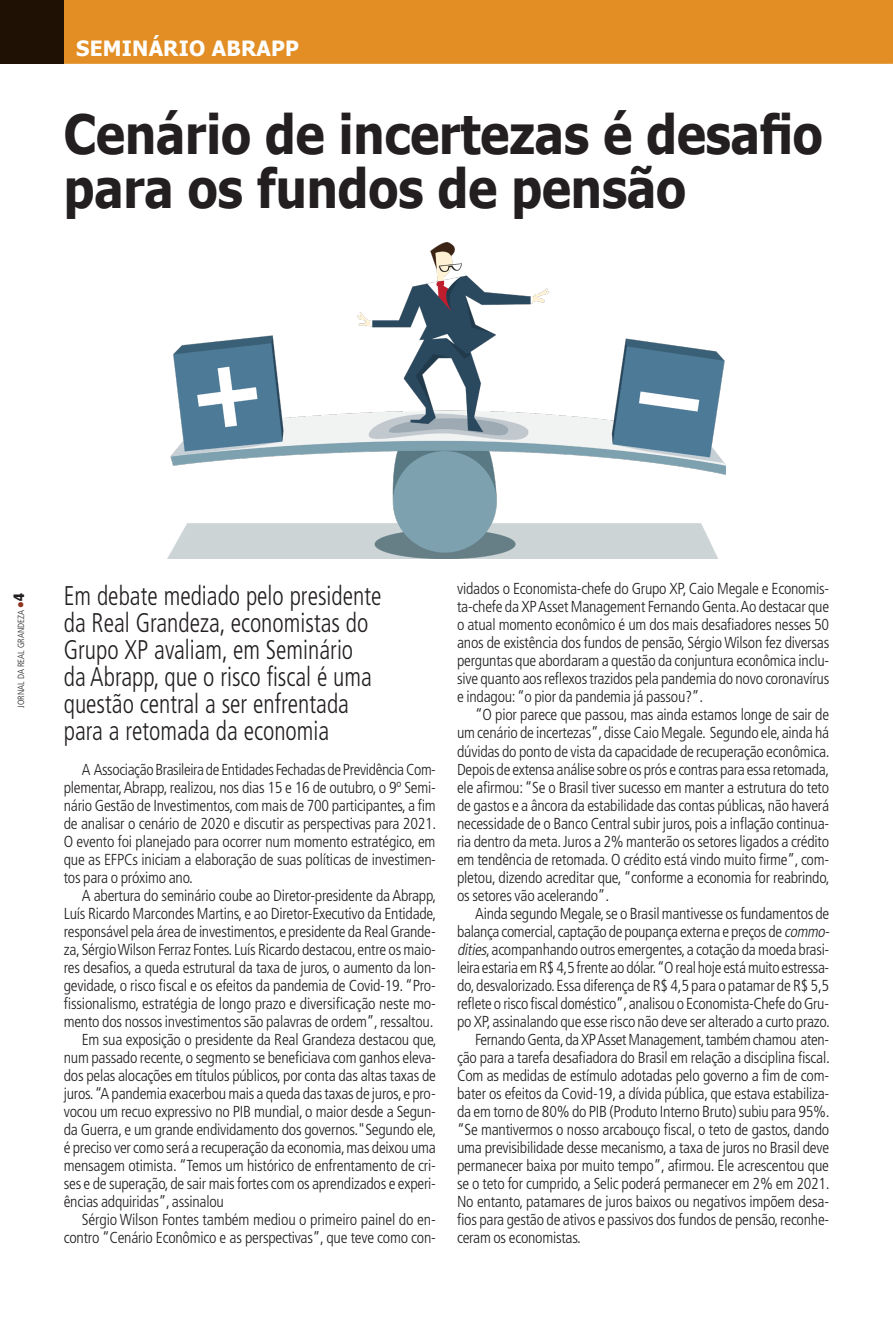
<style>
.page{position:relative;width:893px;height:1319px;background:#fff}
.page>*{position:absolute;margin:0;border:0;box-sizing:border-box;transform-origin:0 0}
.Titulo_1{font:700 54px/54px "Tahoma";color:#231f20;scale:.9 1}
.subtit{font:300 condensed 27px/27px "Frutiger";color:#231f20;scale:.9 1}
.t1{font:700 21px "Tahoma";letter-spacing:.01em;color:#fff}
.TEXT{font:300 condensed 15.9px/18px "Frutiger";letter-spacing:-.015em;color:#231f20;text-align:justify}
.Texto{font:300 condensed 9px "Frutiger";color:#231f20}
.s1{color:#8f3520}
.s2{font-weight:900;font-size:15px}
.s3{font-style:italic}
</style>
<div class="page">
<div style="left:64px;top:0;width:828px;height:64px;background:#e28e25"></div>
<svg style="left:892px;top:0;width:1px;height:64px"></svg>
<div style="left:0;top:0;width:64px;height:64px;background:#1f1104"></div>
<img style="left:168px;top:242px;width:558px;height:316px">
<p class="t1" style="left:76px;top:33px;width:224px">SEMINÁRIO ABRAPP</p>
<p class="Titulo_1" style="left:64px;top:110px;width:845px">Cenário de incertezas é desafio para os fundos de pensão</p>
<p class="Texto" style="left:16px;top:707px;width:116px;rotate:-90deg">JORNAL DA REAL GRANDEZA <span class="s1">●</span><span class="s2">4</span></p>
<p class="subtit" style="left:64px;top:582px;width:355px">Em debate mediado pelo presidente da Real Grandeza, economistas do<br>Grupo XP avaliam, em Seminário da Abrapp, que o risco fiscal é uma questão central a ser enfrentada para a retomada da economia</p>
<p class="TEXT" style="left:457px;top:580px;width:374px">vidados o Economista-chefe do Grupo XP, Caio Megale e Economis&shy;ta-chefe da XP Asset Management Fernando Genta. Ao destacar que o atual momento econômico é um dos mais desafiadores nesses 50 anos de existência dos fundos de pensão, Sérgio Wilson fez diversas perguntas que abordaram a questão da conjuntura econômica inclu&shy;sive quanto aos reflexos trazidos pela pandemia do novo coronavírus e indagou: “o pior da pandemia já passou?”.</p>
<p class="TEXT" style="left:457px;top:706px;width:374px;text-indent:18px">“O pior parece que passou, mas ainda estamos longe de sair de um cenário de incertezas”, disse Caio Megale. Segundo ele, ainda há dúvidas do ponto de vista da capacidade de recuperação econômica.<br>Depois de extensa análise sobre os prós e contras para essa retomada, ele afirmou: “Se o Brasil tiver sucesso em manter a estrutura do teto de gastos e a âncora da estabilidade das contas públicas, não haverá necessidade de o Banco Central subir juros, pois a inflação continua&shy;ria dentro da meta. Juros a 2% manterão os setores ligados a crédito em tendência de retomada. O crédito está vindo muito firme”, com&shy;pletou, dizendo acreditar que, “conforme a economia for reabrindo, os setores vão acelerando”.</p>
<p class="TEXT" style="left:457px;top:904px;width:377px;text-align:left;text-indent:18px">Ainda segundo Megale, se o Brasil mantivesse os fundamentos de balança comercial, captação de poupança externa e preços de <span class="s3">commo&shy;dities</span>, acompanhando outros emergentes, a cotação da moeda brasi&shy;leira estaria em R$ 4,5 frente ao dólar. “O real hoje está muito estressa&shy;do, desvalorizado. Essa diferença de R$ 4,5 para o patamar de R$ 5,5 reflete o risco fiscal doméstico”, analisou o Economista-Chefe do Gru&shy;po XP, assinalando que esse risco não deve ser alterado a curto prazo.</p>
<p class="TEXT" style="left:457px;top:1030px;width:374px;text-indent:18px">Fernando Genta, da XP Asset Management, também chamou aten&shy;ção para a tarefa desafiadora do Brasil em relação a disciplina fiscal.<br>Com as medidas de estímulo adotadas pelo governo a fim de com&shy;bater os efeitos da Covid-19, a dívida pública, que estava estabiliza&shy;da em torno de 80% do PIB (Produto Interno Bruto) subiu para 95%. “Se mantivermos o nosso arcabouço fiscal, o teto de gastos, dando uma previsibilidade desse mecanismo, a taxa de juros no Brasil deve permanecer baixa por muito tempo”, afirmou. Ele acrescentou que se o teto for cumprido, a Selic poderá permanecer em 2% em 2021.<br>No entanto, patamares de juros baixos ou negativos impõem desa&shy;fios para gestão de ativos e passivos dos fundos de pensão, reconhe&shy;ceram os economistas.</p>
<p class="TEXT" style="left:64px;top:760px;width:374px;text-indent:18px">A Associação Brasileira de Entidades Fechadas de Previdência Com&shy;plementar, Abrapp, realizou, nos dias 15 e 16 de outubro, o 9º Semi&shy;nário Gestão de Investimentos, com mais de 700 participantes, a fim de analisar o cenário de 2020 e discutir as perspectivas para 2021.<br>O evento foi planejado para ocorrer num momento estratégico, em que as EFPCs iniciam a elaboração de suas políticas de investimen&shy;tos para o próximo ano.</p>
<p class="TEXT" style="left:64px;top:886px;width:374px;text-indent:18px">A abertura do seminário coube ao Diretor-presidente da Abrapp, Luís Ricardo Marcondes Martins, e ao Diretor-Executivo da Entidade, responsável pela área de investimentos, e presidente da Real Grande&shy;za, Sérgio Wilson Ferraz Fontes. Luís Ricardo destacou, entre os maio&shy;res desafios, a queda estrutural da taxa de juros, o aumento da lon&shy;gevidade, o risco fiscal e os efeitos da pandemia de Covid-19. “Pro&shy;fissionalismo, estratégia de longo prazo e diversificação neste mo&shy;mento dos nossos investimentos são palavras de ordem”, ressaltou.</p>
<p class="TEXT" style="left:64px;top:1030px;width:374px;text-indent:18px">Em sua exposição o presidente da Real Grandeza destacou que, num passado recente, o segmento se beneficiava com ganhos eleva&shy;dos pelas alocações em títulos públicos, por conta das altas taxas de juros. “A pandemia exacerbou mais a queda das taxas de juros, e pro&shy;vocou um recuo expressivo no PIB mundial, o maior desde a Segun&shy;da Guerra, e um grande endividamento dos governos."Segundo ele, é preciso ver como será a recuperação da economia, mas deixou uma mensagem otimista. “Temos um histórico de enfrentamento de cri&shy;ses e de superação, de sair mais fortes com os aprendizados e experi&shy;ências adquiridas”, assinalou</p>
<p class="TEXT" style="left:64px;top:1210px;width:374px;text-align:right">Sérgio Wilson Fontes também mediou o primeiro painel do en&shy;contro “Cenário Econômico e as perspectivas”, que teve como con-</p>
</div>
